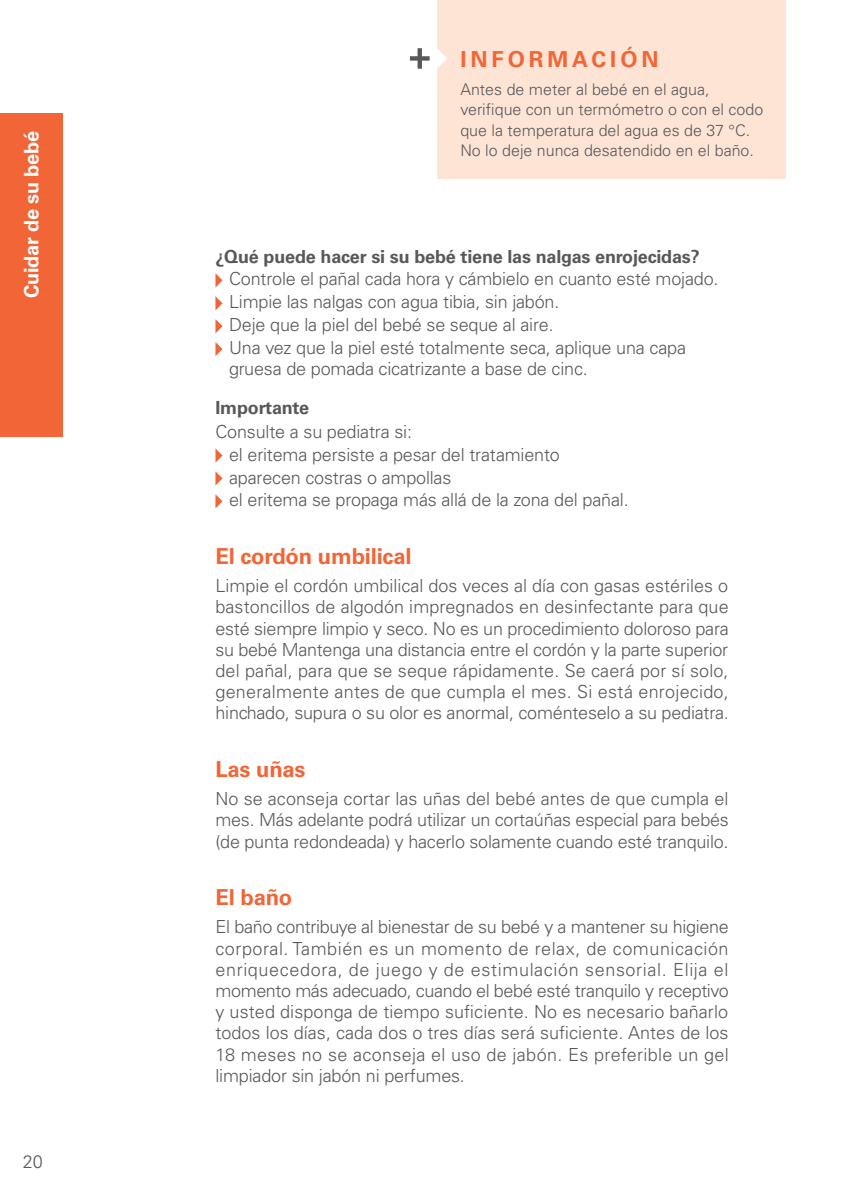
<style>
.page{position:relative;width:842px;height:1191px;background:#fff}
.page>*{position:absolute;margin:0;border:0;box-sizing:border-box;transform-origin:0 0}
.t1{font:700 22px "Univers LT Std";letter-spacing:-.01em;color:#f26537}
.t2{font:700 22px "Univers LT Std";letter-spacing:.18em;color:#f26537}
.t3{font:700 20px "Univers LT Std";letter-spacing:-.01em;color:#fff}
.t4{font:300 18px/21.2px "Univers LT Std";letter-spacing:-.01em;color:#57585a;text-align:justify}
.t5{font:700 18px "Univers LT Std";letter-spacing:-.01em;color:#57585a}
.t6{font:300 16px/20px "Univers LT Std";color:#57585a}
</style>
<div class="page">
<svg style="left:215px;top:273px;width:8px;height:14px"></svg>
<svg style="left:215px;top:296px;width:8px;height:14px"></svg>
<svg style="left:215px;top:319px;width:8px;height:14px"></svg>
<svg style="left:215px;top:342px;width:8px;height:14px"></svg>
<svg style="left:215px;top:448px;width:8px;height:14px"></svg>
<svg style="left:215px;top:471px;width:8px;height:14px"></svg>
<svg style="left:215px;top:494px;width:8px;height:14px"></svg>
<div style="left:438px;top:0;width:348px;height:178px;background:#fee4d5"></div>
<svg style="left:410px;top:48px;width:37px;height:21px"></svg>
<div style="left:0;top:113px;width:62px;height:324px;background:#f26537"></div>
<p class="t3" style="left:20px;top:298px;width:169px;rotate:-90deg">Cuidar de su bebé</p>
<p class="t4" style="left:23px;top:1151px;width:22px">20</p>
<p class="t2" style="left:460px;top:46px;width:200px">INFORMACIÓN</p>
<p class="t6" style="left:460px;top:80px;width:304px">Antes de meter al bebé en el agua, verifique con un termómetro o con el codo que la temperatura del agua es de 37 °C.<br>No lo deje nunca desatendido en el baño.</p>
<p class="t5" style="left:215px;top:246px;width:486px">¿Qué puede hacer si su bebé tiene las nalgas enrojecidas?</p>
<p class="t4" style="left:229px;top:268px;width:491px;line-height:23px;text-align:left">Controle el pañal cada hora y cámbielo en cuanto esté mojado.<br>Limpie las nalgas con agua tibia, sin jabón.<br>Deje que la piel del bebé se seque al aire.<br>Una vez que la piel esté totalmente seca, aplique una capa</p>
<p class="t4" style="left:229px;top:358px;width:360px">gruesa de pomada cicatrizante a base de cinc.</p>
<p class="t5" style="left:215px;top:397px;width:95px">Importante</p>
<p class="t4" style="left:229px;top:420px;width:401px;line-height:22.8px;text-align:left;text-indent:-14px">Consulte a su pediatra si:<br>el eritema persiste a pesar del tratamiento aparecen costras o ampollas<br>el eritema se propaga más allá de la zona del pañal.</p>
<p class="t1" style="left:215px;top:543px;width:198px">El cordón umbilical</p>
<p class="t4" style="left:215px;top:575px;width:515px">Limpie el cordón umbilical dos veces al día con gasas estériles o bastoncillos de algodón impregnados en desinfectante para que esté siempre limpio y seco. No es un procedimiento doloroso para su bebé Mantenga una distancia entre el cordón y la parte superior del pañal, para que se seque rápidamente. Se caerá por sí solo, generalmente antes de que cumpla el mes. Si está enrojecido, hinchado, supura o su olor es anormal, coménteselo a su pediatra.</p>
<p class="t1" style="left:215px;top:756px;width:92px">Las uñas</p>
<p class="t4" style="left:215px;top:788px;width:515px">No se aconseja cortar las uñas del bebé antes de que cumpla el mes. Más adelante podrá utilizar un cortaúñas especial para bebés (de punta redondeada) y hacerlo solamente cuando esté tranquilo.</p>
<p class="t1" style="left:215px;top:884px;width:78px">El baño</p>
<p class="t4" style="left:215px;top:916px;width:515px">El baño contribuye al bienestar de su bebé y a mantener su higiene corporal. También es un momento de relax, de comunicación enriquecedora, de juego y de estimulación sensorial. Elija el momento más adecuado, cuando el bebé esté tranquilo y receptivo y usted disponga de tiempo suficiente. No es necesario bañarlo todos los días, cada dos o tres días será suficiente. Antes de los 18 meses no se aconseja el uso de jabón. Es preferible un gel limpiador sin jabón ni perfumes.</p>
</div>
